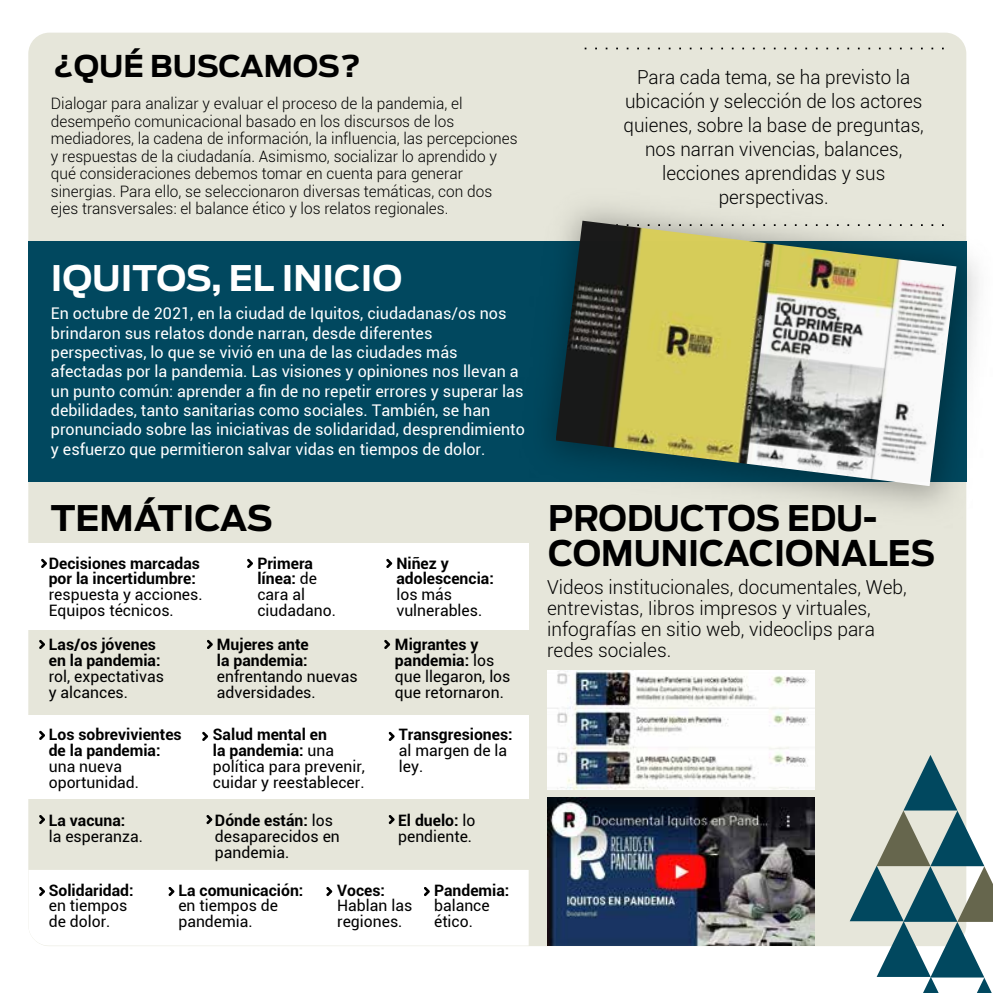
<style>
.page{position:relative;width:993px;height:993px;background:#fff}
.page>*{position:absolute;margin:0;border:0;box-sizing:border-box;transform-origin:0 0}
.t1{font:700 35px/35px "Antenna";color:#000;scale:.95 1}
.t2{font:700 35px "Antenna";color:#fff}
.t3{font:700 35px "Antenna";color:#000}
.t4{font:700 29.75px "Antenna";letter-spacing:-.005em;color:#000}
.t5{font:300 19.25px/24px "Roboto";color:#000;text-align:center}
.t6{font:16.1px/19.2px "Roboto";color:#fff}
.t7{font:15.75px/15.8px "Roboto";color:#000}
.t8{font:300 15.75px/17.5px "Roboto";color:#000}
.t9{font:700 15.75px/15.8px "Roboto";color:#000}
.s1{font-weight:700}
</style>
<div class="page">
<div style="left:28px;top:33px;width:937px;height:912px;background:#e6e6da;border-radius:21px"></div>
<div style="left:28px;top:543px;width:500px;height:87px;background:#fff"></div>
<div style="left:28px;top:715px;width:500px;height:84px;background:#fff"></div>
<div style="left:28px;top:241px;width:938px;height:240px;background:#01485f"></div>
<svg style="left:584px;top:48px;width:360px;height:1px"></svg>
<img style="left:489px;top:155px;width:489px;height:402px">
<img style="left:555px;top:221px;width:401px;height:265px">
<svg style="left:849px;top:754px;width:143px;height:238px"></svg>
<svg style="left:41px;top:558px;width:6px;height:10px"></svg>
<svg style="left:386px;top:558px;width:6px;height:10px"></svg>
<svg style="left:384px;top:639px;width:6px;height:9px"></svg>
<svg style="left:207px;top:639px;width:6px;height:9px"></svg>
<svg style="left:39px;top:639px;width:6px;height:9px"></svg>
<svg style="left:39px;top:730px;width:6px;height:9px"></svg>
<svg style="left:39px;top:815px;width:6px;height:8px"></svg>
<svg style="left:206px;top:815px;width:6px;height:8px"></svg>
<div style="left:28px;top:869px;width:500px;height:76px;background:#fff"></div>
<svg style="left:388px;top:731px;width:6px;height:9px"></svg>
<svg style="left:202px;top:731px;width:6px;height:9px"></svg>
<svg style="left:247px;top:558px;width:6px;height:10px"></svg>
<svg style="left:388px;top:815px;width:6px;height:8px"></svg>
<img style="left:547px;top:797px;width:267px;height:147px">
<img style="left:547px;top:670px;width:267px;height:119px">
<h2 class="t4" style="left:53px;top:48px;width:308px">¿QUÉ BUSCAMOS?</h2>
<p class="t8" style="left:51px;top:94px;width:468px">Dialogar para analizar y evaluar el proceso de la pandemia, el desempeño comunicacional basado en los discursos de los mediadores, la cadena de información, la influencia, las percepciones y respuestas de la ciudadanía. Asimismo, socializar lo aprendido y qué consideraciones debemos tomar en cuenta para generar sinergias. Para ello, se seleccionaron diversas temáticas, con dos ejes transversales: el balance ético y los relatos regionales.</p>
<p class="t5" style="left:623px;top:65px;width:302px">Para cada tema, se ha previsto la ubicación y selección de los actores quienes, sobre la base de preguntas, nos narran vivencias, balances, lecciones aprendidas y sus perspectivas.</p>
<h1 class="t2" style="left:51px;top:257px;width:353px">IQUITOS, EL INICIO</h1>
<p class="t6" style="left:51px;top:303px;width:475px">En octubre de 2021, en la ciudad de Iquitos, ciudadanas/os nos brindaron sus relatos donde narran, desde diferentes perspectivas, lo que se vivió en una de las ciudades más afectadas por la pandemia. Las visiones y opiniones nos llevan a un punto común: aprender a fin de no repetir errores y superar las debilidades, tanto sanitarias como sociales. También, se han pronunciado sobre las iniciativas de solidaridad, desprendimiento y esfuerzo que permitieron salvar vidas en tiempos de dolor.</p>
<h1 class="t3" style="left:51px;top:497px;width:223px">TEMÁTICAS</h1>
<h1 class="t1" style="left:548px;top:501px;width:408px">PRODUCTOS EDU-<br>COMUNICACIONALES</h1>
<p class="t5" style="left:547px;top:576px;width:361px;line-height:21px;text-align:left">Videos institucionales, documentales, Web, entrevistas, Iibros impresos y virtuales, infografías en sitio web, videoclips para redes sociales.</p>
<p class="t9" style="left:396px;top:554px;width:99px">Niñez y adolescencia:</p>
<p class="t7" style="left:396px;top:586px;width:87px">los más vulnerables.</p>
<p class="t9" style="left:49px;top:554px;width:153px">Decisiones marcadas por la incertidumbre:</p>
<p class="t7" style="left:49px;top:586px;width:155px">respuesta y acciones.<br>Equipos técnicos.</p>
<p class="t7" style="left:257px;top:554px;width:80px"><span class="s1">Primera línea:</span> de cara al ciudadano.</p>
<p class="t9" style="left:49px;top:636px;width:113px">Las/os jóvenes en la pandemia:</p>
<p class="t7" style="left:49px;top:667px;width:117px">rol, expectativas y alcances.</p>
<p class="t9" style="left:49px;top:726px;width:134px">Los sobrevivientes de la pandemia:</p>
<p class="t7" style="left:49px;top:757px;width:92px">una nueva oportunidad.</p>
<p class="t9" style="left:49px;top:811px;width:78px">La vacuna:</p>
<p class="t7" style="left:49px;top:827px;width:96px">la esperanza.</p>
<p class="t9" style="left:49px;top:881px;width:86px">Solidaridad:</p>
<p class="t7" style="left:49px;top:897px;width:80px">en tiempos de dolor.</p>
<p class="t9" style="left:217px;top:636px;width:93px">Mujeres ante la pandemia:</p>
<p class="t7" style="left:217px;top:667px;width:142px">enfrentando nuevas adversidades.</p>
<p class="t7" style="left:395px;top:636px;width:117px"><span class="s1">Migrantes y pandemia:</span> los que llegaron, los que retornaron.</p>
<p class="t7" style="left:213px;top:726px;width:154px"><span class="s1">Salud mental en<br>la pandemia:</span> una política para prevenir, cuidar y reestablecer.</p>
<p class="t9" style="left:399px;top:726px;width:115px">Transgresiones:</p>
<p class="t7" style="left:399px;top:741px;width:110px">al margen de la ley.</p>
<p class="t7" style="left:398px;top:811px;width:79px"><span class="s1">El duelo:</span> lo pendiente.</p>
<p class="t7" style="left:215px;top:811px;width:126px"><span class="s1">Dónde están:</span> los desaparecidos en pandemia.</p>
<p class="t9" style="left:178px;top:881px;width:126px">La comunicación:</p>
<p class="t7" style="left:178px;top:897px;width:101px">en tiempos de pandemia.</p>
<p class="t9" style="left:434px;top:881px;width:77px">Pandemia:</p>
<p class="t7" style="left:434px;top:897px;width:57px">balance ético.</p>
<p class="t9" style="left:337px;top:881px;width:49px">Voces:</p>
<p class="t7" style="left:337px;top:897px;width:77px">Hablan las regiones.</p>
</div>
